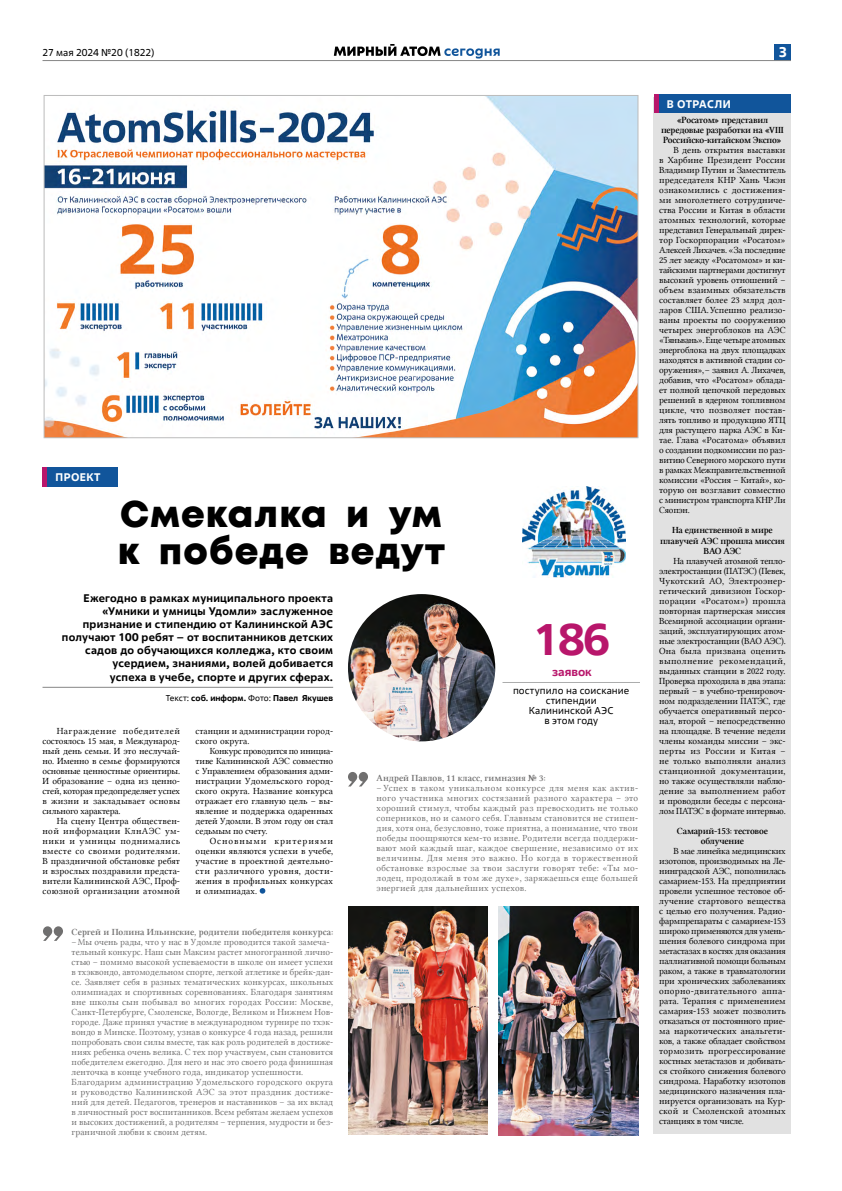
<style>
.page{position:relative;width:842px;height:1191px;background:#fff}
.page>*{position:absolute;margin:0;border:0;box-sizing:border-box;transform-origin:0 0}
.t1{font:700 44px "Rosatom";color:#b8166b}
.t2{font:37px/36.4px "Mont Heavy DEMO";letter-spacing:.025em;color:#000}
.t3{font:700 14px "Rosatom";color:#fff}
.t4{font:700 12px "Rosatom";color:#b8166b}
.t5{font:700 11px/13px "Rosatom";letter-spacing:.02em;color:#000;text-align:right}
.t6{font:700 11px "Rosatom";letter-spacing:.04em;color:#fff}
.t7{font:10px/10px "Rosatom";letter-spacing:.01em;color:#000;text-align:center}
.t8{font:9.5px/10px "Lin Libertine";letter-spacing:-.005em;color:#000;text-align:justify}
.t9{font:9.5px/10px "Lin Libertine";color:#706f6f;text-align:justify}
.t10{font:9.5px/10px "Lin Libertine";letter-spacing:-.005em;color:#000;scale:.96 1}
.t11{font:9.5px/10px "Lin Libertine Z";letter-spacing:-.025em;color:#000;text-align:center}
.t12{font:9.5px "Lin Libertine Z";color:#706f6f}
.t13{font:700 8.5px "Rosatom";color:#000}
.s1{font-weight:400}
</style>
<div class="page">
<div style="left:774px;top:44px;width:17px;height:17px;background:#11559b"></div>
<svg style="left:334px;top:44px;width:166px;height:15px"></svg>
<hr style="left:43px;top:60px;width:748px;height:1px;background:#878787">
<hr style="left:502px;top:682px;width:138px;height:1px;background:#acadad">
<svg style="left:348px;top:772px;width:20px;height:14px"></svg>
<svg style="left:43px;top:926px;width:20px;height:15px"></svg>
<div style="left:654px;top:97px;width:137px;height:1037px;background:#e1e1e1"></div>
<div style="left:658px;top:95px;width:133px;height:18px;background:#11559b"></div>
<hr style="left:654px;top:95px;width:4px;height:18px;background:#b8166b">
<div style="left:47px;top:467px;width:71px;height:20px;background:#11559b"></div>
<hr style="left:43px;top:467px;width:4px;height:20px;background:#b8166b">
<svg style="left:260px;top:888px;width:5px;height:5px"></svg>
<hr style="left:43px;top:687px;width:290px;height:1px;background:#878787">
<img style="left:499px;top:906px;width:139px;height:229px">
<img style="left:348px;top:906px;width:140px;height:228px">
<img style="left:522px;top:487px;width:104px;height:91px">
<img style="left:348px;top:594px;width:147px;height:147px;border-radius:74px">
<img style="left:46px;top:97px;width:590px;height:339px">
<p class="t7" style="left:43px;top:47px;width:113px">27 мая 2024 №20 (1822)</p>
<h3 class="t3" style="left:779px;top:43px;width:10px">3</h3>
<p class="t6" style="left:56px;top:470px;width:47px">ПРОЕКТ</p>
<h2 class="t2" style="left:118px;top:497px;width:329px">Смекалка и ум к победе ведут</h2>
<p class="t5" style="left:62px;top:592px;width:273px">Ежегодно в рамках муниципального проекта «Умники и умницы Удомли» заслуженное признание и стипендию от Калининской АЭС получают 100 ребят – от воспитанников детских садов до обучающихся колледжа, кто своим усердием, знаниями, волей добивается<br>успеха в учебе, спорте и других сферах.</p>
<p class="t13" style="left:166px;top:692px;width:169px"><span class="s1">Текст:</span> соб. информ. <span class="s1">Фото:</span> Павел Якушев</p>
<p class="t8" style="left:43px;top:725px;width:139px;text-indent:14px">Награждение победителей состоялось 15 мая, в Международ&shy;ный день семьи. И это неслучай&shy;но. Именно в семье формируются основные ценностные ориентиры.<br>И образование – одна из ценно&shy;стей, которая предопределяет успех в жизни и закладывает основы сильного характера.</p>
<p class="t8" style="left:43px;top:815px;width:139px;text-indent:14px">На сцену Центра обществен&shy;ной информации КлнАЭС ум&shy;ники и умницы поднимались вместе со своими родителями.<br>В праздничной обстановке ребят и взрослых поздравили предста&shy;вители Калининской АЭС, Проф&shy;союзной организации атомной</p>
<p class="t10" style="left:196px;top:725px;width:145px">станции и администрации город&shy;ского округа.</p>
<p class="t10" style="left:196px;top:745px;width:145px;text-align:justify;text-indent:14px">Конкурс проводится по инициа&shy;тиве Калининской АЭС совместно с Управлением образования адми&shy;нистрации Удомельского город&shy;ского округа. Название конкурса отражает его главную цель – вы&shy;явление и поддержка одаренных детей Удомли. В этом году он стал седьмым по счету.</p>
<p class="t8" style="left:196px;top:835px;width:139px;text-indent:14px">Основными критериями оценки являются успехи в учебе, участие в проектной деятельно&shy;сти различного уровня, дости&shy;жения в профильных конкурсах и олимпиадах.</p>
<p class="t12" style="left:72px;top:926px;width:263px">Сергей и Полина Ильинские, родители победителя конкурса:</p>
<p class="t9" style="left:72px;top:937px;width:263px;text-align:left">– Мы очень рады, что у нас в Удомле проводится такой замеча&shy;тельный конкурс. Наш сын Максим растет многогранной лично&shy;стью – помимо высокой успеваемости в школе он имеет успехи в тхэквондо, автомодельном спорте, легкой атлетике и брейк-дан&shy;се. Заявляет себя в разных тематических конкурсах, школьных олимпиадах и спортивных соревнованиях. Благодаря занятиям вне школы сын побывал во многих городах России: Москве, Санкт-Петербурге, Смоленске, Вологде, Великом и Нижнем Нов&shy;городе. Даже принял участие в международном турнире по тхэк&shy;вондо в Минске. Поэтому, узнав о конкурсе 4 года назад, решили попробовать свои силы вместе, так как роль родителей в достиже&shy;ниях ребенка очень велика. С тех пор участвуем, сын становится победителем ежегодно. Для него и нас это своего рода финишная ленточка в конце учебного года, индикатор успешности.<br>Благодарим администрацию Удомельского городского округа и руководство Калининской АЭС за этот праздник достиже&shy;ний для детей. Педагогов, тренеров и наставников – за их вклад в личностный рост воспитанников. Всем ребятам желаем успехов и высоких достижений, а родителям – терпения, мудрости и без&shy;граничной любви к своим детям.</p>
<h1 class="t1" style="left:533px;top:611px;width:78px">186</h1>
<p class="t4" style="left:552px;top:664px;width:41px">заявок</p>
<p class="t7" style="left:513px;top:685px;width:118px">поступило на соискание стипендии<br>Калининской АЭС<br>в этом году</p>
<p class="t12" style="left:377px;top:772px;width:170px">Андрей Павлов, 11 класс, гимназия № 3:</p>
<p class="t9" style="left:377px;top:782px;width:263px">– Успех в таком уникальном конкурсе для меня как актив&shy;ного участника многих состязаний разного характера – это хороший стимул, чтобы каждый раз превосходить не только соперников, но и самого себя. Главным становится не стипен&shy;дия, хотя она, безусловно, тоже приятна, а понимание, что твои победы поощряются кем-то извне. Родители всегда поддержи&shy;вают мой каждый шаг, каждое свершение, независимо от их величины. Для меня это важно. Но когда в торжественной обстановке взрослые за твои заслуги говорят тебе: «Ты мо&shy;лодец, продолжай в том же духе», заряжаешься еще большей энергией для дальнейших успехов.</p>
<p class="t6" style="left:667px;top:97px;width:65px">В ОТРАСЛИ</p>
<p class="t11" style="left:661px;top:116px;width:124px">«Росатом» представил передовые разработки на «VIII<br>Российско-китайском Экспо»</p>
<p class="t8" style="left:659px;top:145px;width:128px;text-indent:14px">В день открытия выставки в Харбине Президент России Владимир Путин и Заместитель председателя КНР Хань Чжэн ознакомились с достижения&shy;ми многолетнего сотрудниче&shy;ства России и Китая в области атомных технологий, которые представил Генеральный дирек&shy;тор Госкорпорации «Росатом» Алексей Лихачев. «За последние 25 лет между «Росатомом» и ки&shy;тайскими партнерами достигнут высокий уровень отношений – объем взаимных обязательств составляет более 23 млрд дол&shy;ларов США. Успешно реализо&shy;ваны проекты по сооружению четырех энергоблоков на АЭС «Тяньвань». Еще четыре атомных энергоблока на двух площадках находятся в активной стадии со&shy;оружения», – заявил А. Лихачев, добавив, что «Росатом» облада&shy;ет полной цепочкой передовых решений в ядерном топливном цикле, что позволяет постав&shy;лять топливо и продукцию ЯТЦ для растущего парка АЭС в Ки&shy;тае. Глава «Росатома» объявил о создании подкомиссии по раз&shy;витию Северного морского пути в рамках Межправительственной комиссии «Россия – Китай», ко&shy;торую он возглавит совместно с министром транспорта КНР Ли Сяопэн.</p>
<p class="t11" style="left:660px;top:526px;width:126px">На единственной в мире плавучей АЭС прошла миссия<br>ВАО АЭС</p>
<p class="t8" style="left:659px;top:555px;width:128px;text-indent:14px">На плавучей атомной тепло&shy;электростанции (ПАТЭС) (Певек, Чукотский АО, Электроэнер&shy;гетический дивизион Госкор&shy;порации «Росатом») прошла повторная партнерская миссия Всемирной ассоциации органи&shy;заций, эксплуатирующих атом&shy;ные электростанции (ВАО АЭС).<br>Она была призвана оценить выполнение рекомендаций, выданных станции в 2022 году.<br>Проверка проходила в два этапа: первый – в учебно-тренировоч&shy;ном подразделении ПАТЭС, где обучается оперативный персо&shy;нал, второй – непосредственно на площадке. В течение недели члены команды миссии – экс&shy;перты из России и Китая – не только выполняли анализ станционной документации, но также осуществляли наблю&shy;дение за выполнением работ и проводили беседы с персона&shy;лом ПАТЭС в формате интервью.</p>
<p class="t11" style="left:677px;top:826px;width:92px">Самарий-153: тестовое облучение</p>
<p class="t8" style="left:659px;top:845px;width:128px;text-indent:14px">В мае линейка медицинских изотопов, производимых на Ле&shy;нинградской АЭС, пополнилась самарием‑153. На предприятии провели успешное тестовое об&shy;лучение стартового вещества с целью его получения. Радио&shy;фармпрепараты с самарием‑153 широко применяются для умень&shy;шения болевого синдрома при метастазах в костях для оказания паллиативной помощи больным раком, а также в травматологии при хронических заболеваниях опорно-двигательного аппа&shy;рата. Терапия с применением самария‑153 может позволить отказаться от постоянного прие&shy;ма наркотических анальгети&shy;ков, а также обладает свойством тормозить прогрессирование костных метастазов и добивать&shy;ся стойкого снижения болевого синдрома. Наработку изотопов медицинского назначения пла&shy;нируется организовать на Кур&shy;ской и Смоленской атомных станциях в том числе.</p>
</div>
